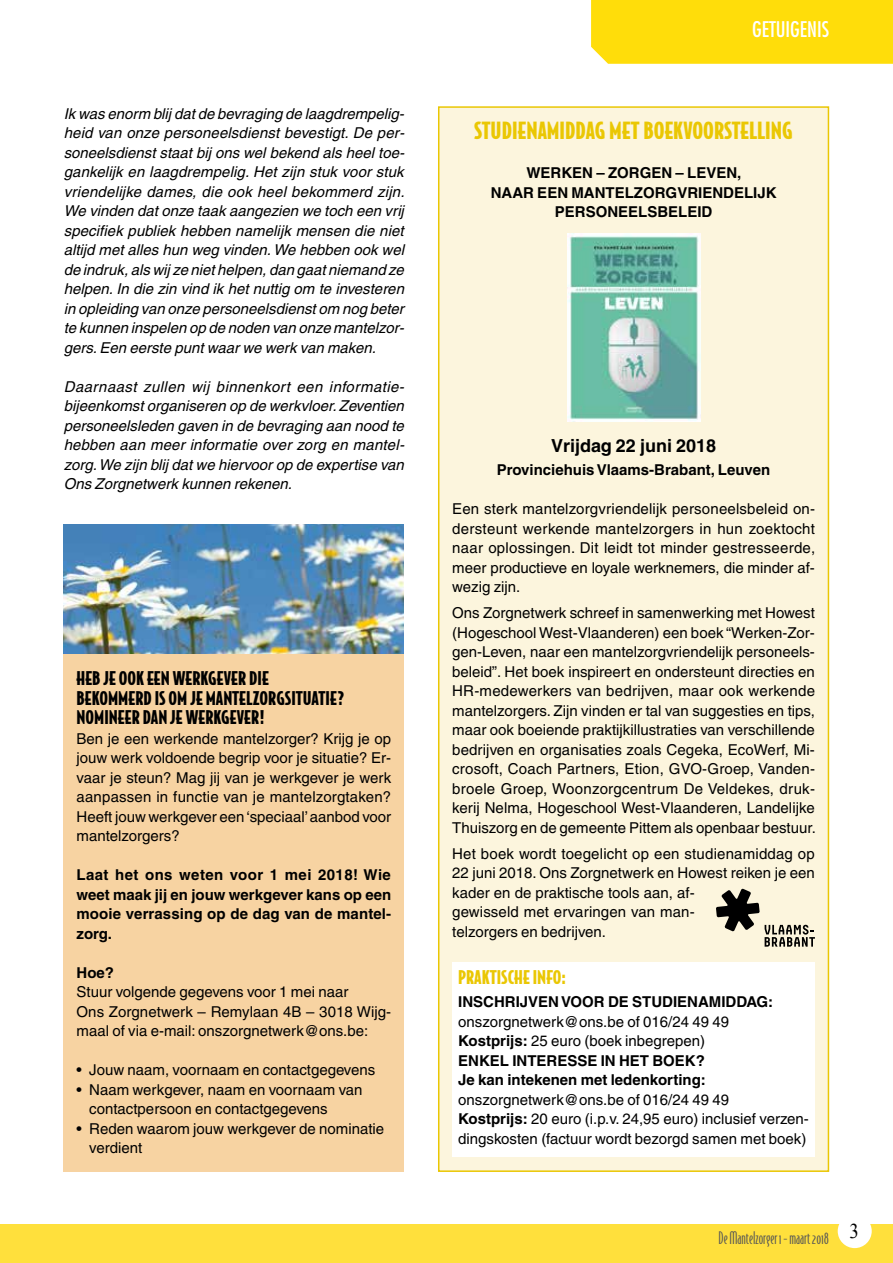
<style>
.page{position:relative;width:893px;height:1263px;background:#fff}
.page>*{position:absolute;margin:0;border:0;box-sizing:border-box;transform-origin:0 0}
.t1{font:900 22.5px "Bodega Sans";color:#eac703}
.t2{font:condensed 21px "Futura";color:#fff}
.t3{font:21px "Times New Roman";color:#000;scale:.9 1}
.t4{font:900 18px/19.5px "Bodega Sans";color:#000}
.t5{font:700 18px "Helvetica";color:#000}
.t6{font:900 18px "Bodega Sans";color:#eac703}
.t7{font:16.5px "Bodega Sans Light Oldstyle";color:#575756}
.t8{font:15px/19.5px "Helvetica";color:#000}
.t9{font:italic 15px/19.5px "Helvetica";color:#000;text-align:justify}
.t10{font:700 15px/19.5px "Helvetica";color:#000;text-align:center}
.s1{font-weight:400}
.s2{font-weight:700}
</style>
<div class="page">
<div style="left:0;top:1225px;width:893px;height:38px;background:#ffe03c"></div>
<div style="left:591px;top:0;width:302px;height:64px;background:#ffdd0a"></div>
<div style="left:439px;top:107px;width:389px;height:1064px;background:#fcf5dd"></div>
<div style="left:452px;top:962px;width:363px;height:195px;background:#fff"></div>
<div style="left:438px;top:106px;width:391px;height:1066px;border:2px solid #eac703"></div>
<div style="left:64px;top:538px;width:340px;height:634px;background:#f7d3a2"></div>
<img style="left:567px;top:233px;width:133px;height:188px">
<svg style="left:716px;top:889px;width:99px;height:58px"></svg>
<img style="left:64px;top:525px;width:340px;height:128px">
<div style="left:838px;top:1214px;width:34px;height:34px;background:#fff;border-radius:50%"></div>
<p class="t9" style="left:64px;top:104px;width:342px">Ik was enorm blij dat de bevraging de laagdrempelig&shy;heid van onze personeelsdienst bevestigt. De per&shy;soneelsdienst staat bij ons wel bekend als heel toe&shy;gankelijk en laagdrempelig. Het zijn stuk voor stuk vriendelijke dames, die ook heel bekommerd zijn.<br>We vinden dat onze taak aangezien we toch een vrij specifiek publiek hebben namelijk mensen die niet altijd met alles hun weg vinden. We hebben ook wel de indruk, als wij ze niet helpen, dan gaat niemand ze helpen. In die zin vind ik het nuttig om te investeren in opleiding van onze personeelsdienst om nog beter te kunnen inspelen op de noden van onze mantelzor&shy;gers. Een eerste punt waar we werk van maken.</p>
<p class="t9" style="left:64px;top:377px;width:342px">Daarnaast zullen wij binnenkort een informatie&shy;bijeenkomst organiseren op de werkvloer. Zeventien personeelsleden gaven in de bevraging aan nood te hebben aan meer informatie over zorg en mantel&shy;zorg. We zijn blij dat we hiervoor op de expertise van Ons Zorgnetwerk kunnen rekenen.</p>
<p class="t4" style="left:77px;top:668px;width:269px">HEB JE OOK EEN WERKGEVER DIE<br>BEKOMMERD IS OM JE MANTELZORGSITUATIE?<br>NOMINEER DAN JE WERKGEVER!</p>
<p class="t8" style="left:77px;top:729px;width:316px;text-align:justify">Ben je een werkende mantelzorger? Krijg je op jouw werk voldoende begrip voor je situatie? Er&shy;vaar je steun? Mag jij van je werkgever je werk aanpassen in functie van je mantelzorgtaken?<br>Heeft jouw werkgever een ‘speciaal’ aanbod voor mantelzorgers?</p>
<p class="t10" style="left:77px;top:865px;width:316px;text-align:justify">Laat het ons weten voor 1 mei 2018! Wie weet maak jij en jouw werkgever kans op een mooie verrassing op de dag van de mantel&shy;zorg.</p>
<p class="t10" style="left:77px;top:962px;width:39px">Hoe?</p>
<p class="t8" style="left:77px;top:982px;width:316px">Stuur volgende gegevens voor 1 mei naar<br>Ons Zorgnetwerk – Remylaan 4B – 3018 Wijg&shy;maal of via e-mail: onszorgnetwerk@ons.be:</p>
<p class="t8" style="left:77px;top:1060px;width:300px">• Jouw naam, voornaam en contactgegevens</p>
<p class="t8" style="left:89px;top:1080px;width:275px;text-indent:-13px">• Naam werkgever, naam en voornaam van contactpersoon en contactgegevens</p>
<p class="t8" style="left:89px;top:1119px;width:296px;text-indent:-13px">• Reden waarom jouw werkgever de nominatie verdient</p>
<h2 class="t2" style="left:752px;top:16px;width:79px">GETUIGENIS</h2>
<h1 class="t1" style="left:474px;top:116px;width:320px">STUDIENAMIDDAG MET BOEKVOORSTELLING</h1>
<p class="t10" style="left:491px;top:163px;width:287px">WERKEN – ZORGEN – LEVEN,<br>NAAR EEN MANTELZORGVRIENDELIJK<br>PERSONEELSBELEID</p>
<p class="t5" style="left:551px;top:434px;width:166px">Vrijdag 22 juni 2018</p>
<p class="t10" style="left:497px;top:460px;width:275px">Provinciehuis Vlaams-Brabant, Leuven</p>
<p class="t8" style="left:452px;top:499px;width:364px;text-align:justify">Een sterk mantelzorgvriendelijk personeelsbeleid on&shy;dersteunt werkende mantelzorgers in hun zoektocht naar oplossingen. Dit leidt tot minder gestresseerde, meer productieve en loyale werknemers, die minder af&shy;wezig zijn.</p>
<p class="t8" style="left:452px;top:603px;width:365px;text-align:justify">Ons Zorgnetwerk schreef in samenwerking met Howest (Hogeschool West-Vlaanderen) een boek “Werken-Zor&shy;gen-Leven, naar een mantelzorgvriendelijk personeels&shy;beleid”. Het boek inspireert en ondersteunt directies en HR-medewerkers van bedrijven, maar ook werkende mantelzorgers. Zijn vinden er tal van suggesties en tips, maar ook boeiende praktijkillustraties van verschillende bedrijven en organisaties zoals Cegeka, EcoWerf, Mi&shy;crosoft, Coach Partners, Etion, GVO-Groep, Vanden&shy;broele Groep, Woonzorgcentrum De Veldekes, druk&shy;kerij Nelma, Hogeschool West-Vlaanderen, Landelijke Thuiszorg en de gemeente Pittem als openbaar bestuur.</p>
<p class="t8" style="left:452px;top:843px;width:364px">Het boek wordt toegelicht op een studienamiddag op 22 juni 2018. Ons Zorgnetwerk en Howest reiken je een kader en de praktische tools aan, af-<br>gewisseld met ervaringen van man-<br>telzorgers en bedrijven.</p>
<p class="t6" style="left:458px;top:965px;width:109px">PRAKTISCHE INFO:</p>
<p class="t10" style="left:458px;top:992px;width:317px">INSCHRIJVEN VOOR DE STUDIENAMIDDAG:</p>
<p class="t10" style="left:458px;top:1011px;width:272px;text-align:left"><span class="s1">onszorgnetwerk@ons.be of 016/24 49 49<br></span>Kostprijs: <span class="s1">25 euro (boek inbegrepen)<br></span>ENKEL INTERESSE IN HET BOEK?<br>Je kan intekenen met ledenkorting:</p>
<p class="t8" style="left:458px;top:1090px;width:352px">onszorgnetwerk@ons.be of 016/24 49 49<br><span class="s2">Kostprijs:</span> 20 euro (i.p.v. 24,95 euro) inclusief verzen&shy;dingskosten (factuur wordt bezorgd samen met boek)</p>
<p class="t7" style="left:719px;top:1228px;width:112px">De Mantelzorger 1 - maart 2018</p>
<h2 class="t3" style="left:849px;top:1217px;width:12px">3</h2>
</div>
